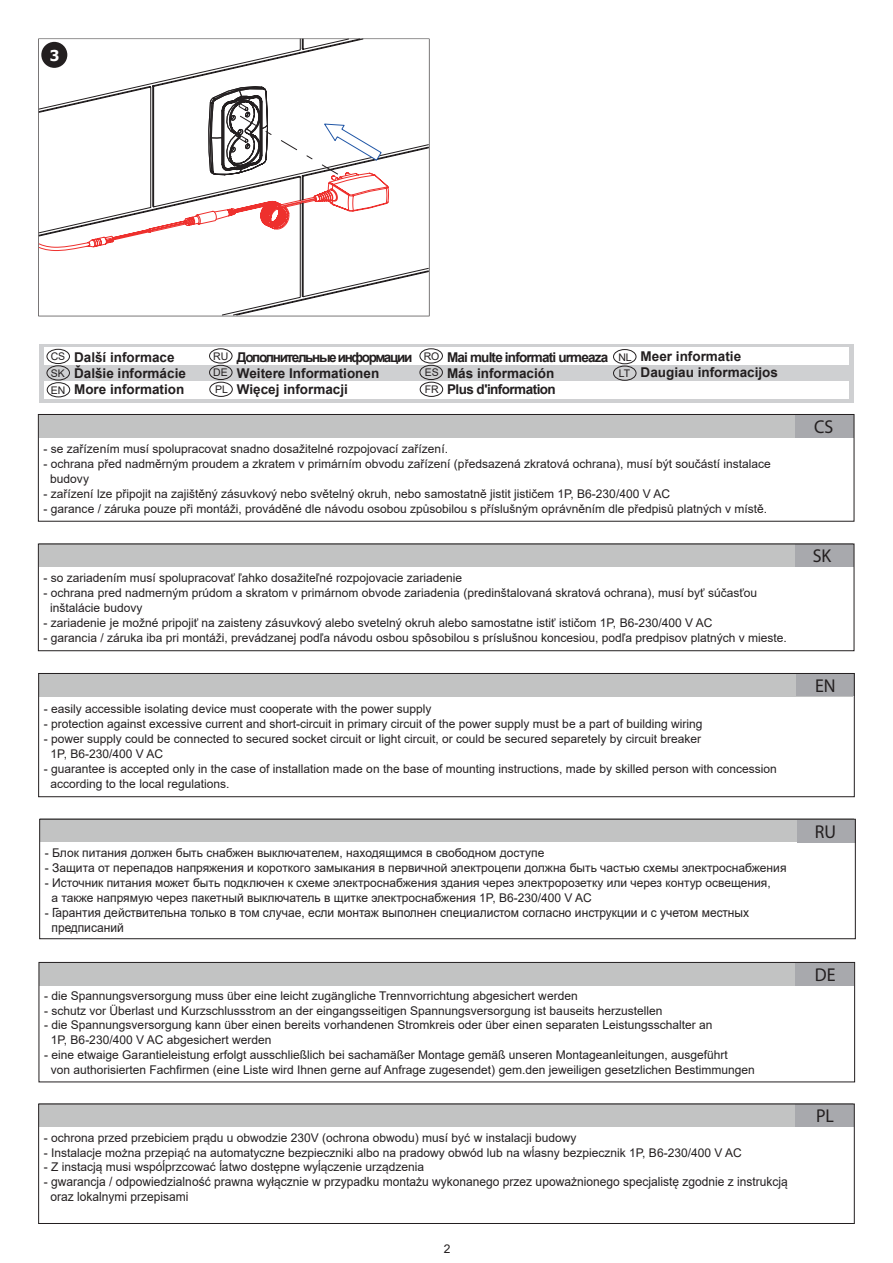
<style>
.page{position:relative;width:893px;height:1263px;background:#fff}
.page>*{position:absolute;margin:0;border:0;box-sizing:border-box;transform-origin:0 0}
.t1{font:18.6px "Myriad Pro";color:#231f20;scale:.96 1}
.t2{font:700 15px "Tahoma";color:#fff}
.t3{font:700 13.5px/16.2px "Arial";color:#231f20}
.t4{font:700 13.5px/16.2px "Arial";letter-spacing:-.04em;color:#231f20}
.t5{font:700 13.5px "Arial";letter-spacing:-.1em;color:#231f20}
.t6{font:12.6px/15px "Arial";color:#231f20;scale:.95 1}
.t7{font:12px/15px "Arial";color:#231f20}
.t8{font:10.5px "Arial";color:#231f20}
.s1{font-size:12px}
</style>
<div class="page">
<div style="left:39px;top:414px;width:813px;height:23px;background:#c2c3c3"></div>
<div style="left:794px;top:415px;width:59px;height:23px;background:#a8a9ad"></div>
<div style="left:38px;top:414px;width:816px;height:108px;border:1px solid #231f20"></div>
<div style="left:39px;top:544px;width:813px;height:23px;background:#c2c3c3"></div>
<div style="left:794px;top:544px;width:59px;height:23px;background:#a8a9ad"></div>
<div style="left:38px;top:544px;width:816px;height:107px;border:1px solid #231f20"></div>
<div style="left:39px;top:673px;width:813px;height:23px;background:#c2c3c3"></div>
<div style="left:795px;top:674px;width:59px;height:22px;background:#a8a9ad"></div>
<div style="left:38px;top:673px;width:816px;height:124px;border:1px solid #231f20"></div>
<div style="left:40px;top:819px;width:813px;height:23px;background:#c2c3c3"></div>
<div style="left:796px;top:820px;width:59px;height:22px;background:#a8a9ad"></div>
<div style="left:39px;top:819px;width:816px;height:120px;border:1px solid #231f20"></div>
<div style="left:39px;top:962px;width:814px;height:23px;background:#c2c3c3"></div>
<div style="left:795px;top:963px;width:59px;height:23px;background:#a8a9ad"></div>
<div style="left:39px;top:962px;width:816px;height:120px;border:1px solid #231f20"></div>
<div style="left:39px;top:1104px;width:813px;height:23px;background:#c2c3c3"></div>
<div style="left:795px;top:1104px;width:58px;height:23px;background:#a8a9ad"></div>
<div style="left:38px;top:1104px;width:816px;height:120px;border:1px solid #231f20"></div>
<div style="left:39px;top:344px;width:814px;height:58px;background:#cfd0d2"></div>
<div style="left:47px;top:365px;width:23px;height:15px;border:1px solid #231f20;border-radius:50%"></div>
<div style="left:44px;top:347px;width:804px;height:18px;background:#fff"></div>
<div style="left:47px;top:349px;width:23px;height:15px;border:1px solid #231f20;border-radius:50%"></div>
<div style="left:44px;top:381px;width:804px;height:17px;background:#fff"></div>
<div style="left:47px;top:382px;width:23px;height:15px;border:1px solid #231f20;border-radius:50%"></div>
<div style="left:419px;top:365px;width:24px;height:15px;border:1px solid #231f20;border-radius:50%"></div>
<div style="left:419px;top:348px;width:24px;height:15px;border:1px solid #231f20;border-radius:50%"></div>
<div style="left:420px;top:382px;width:23px;height:15px;border:1px solid #231f20;border-radius:50%"></div>
<div style="left:613px;top:366px;width:23px;height:15px;border:1px solid #231f20;border-radius:50%"></div>
<div style="left:613px;top:349px;width:23px;height:15px;border:1px solid #231f20;border-radius:50%"></div>
<svg style="left:104px;top:316px;width:258px;height:206px"></svg>
<svg style="left:208px;top:316px;width:122px;height:624px"></svg>
<svg style="left:38px;top:38px;width:391px;height:278px"></svg>
<svg style="left:38px;top:38px;width:351px;height:213px"></svg>
<p class="t2" style="left:50px;top:45px;width:11px">3</p>
<p class="t8" style="left:51px;top:350px;width:16px">CS</p>
<p class="t8" style="left:51px;top:383px;width:16px">EN</p>
<p class="t8" style="left:51px;top:366px;width:16px">SK</p>
<p class="t3" style="left:74px;top:349px;width:113px">Další informace<br>Ďalšie informácie<br>More information</p>
<p class="t8" style="left:213px;top:349px;width:17px">RU</p>
<p class="t8" style="left:215px;top:382px;width:14px">PL</p>
<p class="t8" style="left:213px;top:366px;width:16px">DE</p>
<p class="t4" style="left:447px;top:349px;width:163px">Mai multe informati urmeaza<br>Más información<br>Plus d'information</p>
<p class="t3" style="left:640px;top:349px;width:139px">Meer informatie<br>Daugiau informacijos</p>
<p class="t5" style="left:237px;top:348px;width:177px">Дополнительные информации</p>
<p class="t8" style="left:618px;top:350px;width:15px">NL</p>
<p class="t3" style="left:237px;top:365px;width:144px">Weitere Informationen<br>Więcej informacji</p>
<p class="t8" style="left:423px;top:349px;width:17px">RO</p>
<p class="t8" style="left:424px;top:383px;width:15px">FR</p>
<p class="t8" style="left:424px;top:366px;width:16px">ES</p>
<p class="t8" style="left:618px;top:366px;width:13px">LT</p>
<p class="t7" style="left:44px;top:441px;width:406px">- se zařízením musí spolupracovat snadno dosažitelné rozpojovací zařízení.</p>
<p class="t7" style="left:50px;top:456px;width:722px;text-indent:-7px">- ochrana před nadměrným proudem a zkratem v primárním obvodu zařízení (předsazená zkratová ochrana), musí být součástí instalace budovy</p>
<p class="t7" style="left:44px;top:486px;width:628px">- zařízení lze připojit na zajištěný zásuvkový nebo světelný okruh, nebo samostatně jistit jističem 1P, B6-230/400 V AC</p>
<p class="t7" style="left:44px;top:501px;width:725px">- garance / záruka pouze při montáži, prováděné dle návodu osobou způsobilou s příslušným oprávněním dle předpisů platných v místě.</p>
<p class="t7" style="left:44px;top:570px;width:420px">- so zariadením musí spolupracovať ľahko dosažiteľné rozpojovacie zariadenie</p>
<p class="t7" style="left:50px;top:585px;width:708px;text-indent:-7px">- ochrana pred nadmerným prúdom a skratom v primárnom obvode zariadenia (predinštalovaná skratová ochrana), musí byť súčasťou inštalácie budovy</p>
<p class="t7" style="left:44px;top:615px;width:670px">- zariadenie je možné pripojiť na zaisteny zásuvkový alebo svetelný okruh alebo samostatne istiť ističom 1P, B6-230/400 V AC</p>
<p class="t7" style="left:44px;top:630px;width:744px">- garancia / záruka iba pri montáži, prevádzanej podľa návodu osbou spôsobilou s príslušnou koncesiou, podľa predpisov platných v mieste.</p>
<p class="t7" style="left:44px;top:701px;width:389px">- easily accessible isolating device must cooperate with the power supply</p>
<p class="t7" style="left:44px;top:716px;width:660px">- protection against excessive current and short-circuit in primary circuit of the power supply must be a part of building wiring</p>
<p class="t7" style="left:51px;top:731px;width:652px;text-indent:-7px">- power supply could be connected to secured socket circuit or light circuit, or could be secured separetely by circuit breaker<br>1P, B6-230/400 V AC</p>
<p class="t7" style="left:51px;top:761px;width:727px;text-indent:-7px">- guarantee is accepted only in the case of installation made on the base of mounting instructions, made by skilled person with concession according to the local regulations.</p>
<p class="t7" style="left:45px;top:845px;width:501px">- Блок питания должен быть снабжен выключателем, находящимся в свободном доступе</p>
<p class="t7" style="left:45px;top:860px;width:743px">- Защита от перепадов напряжения и короткого замыкания в первичной электроцепи должна быть частью схемы электроснабжения</p>
<p class="t7" style="left:51px;top:875px;width:720px;text-indent:-7px">- Источник питания может быть подключен к схеме электроснабжения здания через электророзетку или через контур освещения, а также напрямую через пакетный выключатель в щитке электроснабжения 1P, B6-230/400 V AC</p>
<p class="t6" style="left:51px;top:905px;width:735px;text-indent:-7px"><span class="s1">-</span> Гарантия действительна только в том случае, если монтаж выполнен специалистом согласно инструкции и с учетом местных предписаний</p>
<p class="t7" style="left:44px;top:989px;width:535px">- die Spannungsversorgung muss über eine leicht zugängliche Trennvorrichtung abgesichert werden</p>
<p class="t7" style="left:44px;top:1003px;width:619px">- schutz vor Überlast und Kurzschlussstrom an der eingangsseitigen Spannungsversorgung ist bauseits herzustellen</p>
<p class="t7" style="left:51px;top:1017px;width:663px;text-indent:-7px">- die Spannungsversorgung kann über einen bereits vorhandenen Stromkreis oder über einen separaten Leistungsschalter an<br>1P, B6-230/400 V AC abgesichert werden</p>
<p class="t7" style="left:51px;top:1047px;width:705px;text-indent:-7px">- eine etwaige Garantieleistung erfolgt ausschließlich bei sachamäßer Montage gemäß unseren Montageanleitungen, ausgeführt<br>von authorisierten Fachfirmen (eine Liste wird Ihnen gerne auf Anfrage zugesendet) gem.den jeweiligen gesetzlichen Bestimmungen</p>
<p class="t7" style="left:44px;top:1130px;width:534px">- ochrona przed przebiciem prądu u obwodzie 230V (ochrona obwodu) musí być w instalacji budowy</p>
<p class="t7" style="left:44px;top:1145px;width:699px">- Instalacje można przepiąć na automatyczne bezpieczniki albo na pradowy obwód lub na wĺasny bezpiecznik 1P, B6-230/400 V AC</p>
<p class="t7" style="left:44px;top:1160px;width:382px">- Z instacją musi wspóĺprzcować ĺatwo dostępne wyĺączenie urządzenia</p>
<p class="t6" style="left:51px;top:1174px;width:777px;text-indent:-7px"><span class="s1">-</span> gwarancja / odpowiedzialność prawna wyłącznie w przypadku montażu wykonanego przez upoważnionego specjalistę zgodnie z instrukcją oraz lokalnymi przepisami</p>
<p class="t7" style="left:444px;top:1241px;width:8px">2</p>
<h1 class="t1" style="left:814px;top:415px;width:21px">CS</h1>
<h1 class="t1" style="left:812px;top:545px;width:21px">SK</h1>
<h1 class="t1" style="left:815px;top:674px;width:23px">EN</h1>
<h1 class="t1" style="left:814px;top:820px;width:24px">RU</h1>
<h1 class="t1" style="left:814px;top:963px;width:23px">DE</h1>
<h1 class="t1" style="left:816px;top:1105px;width:20px">PL</h1>
</div>
